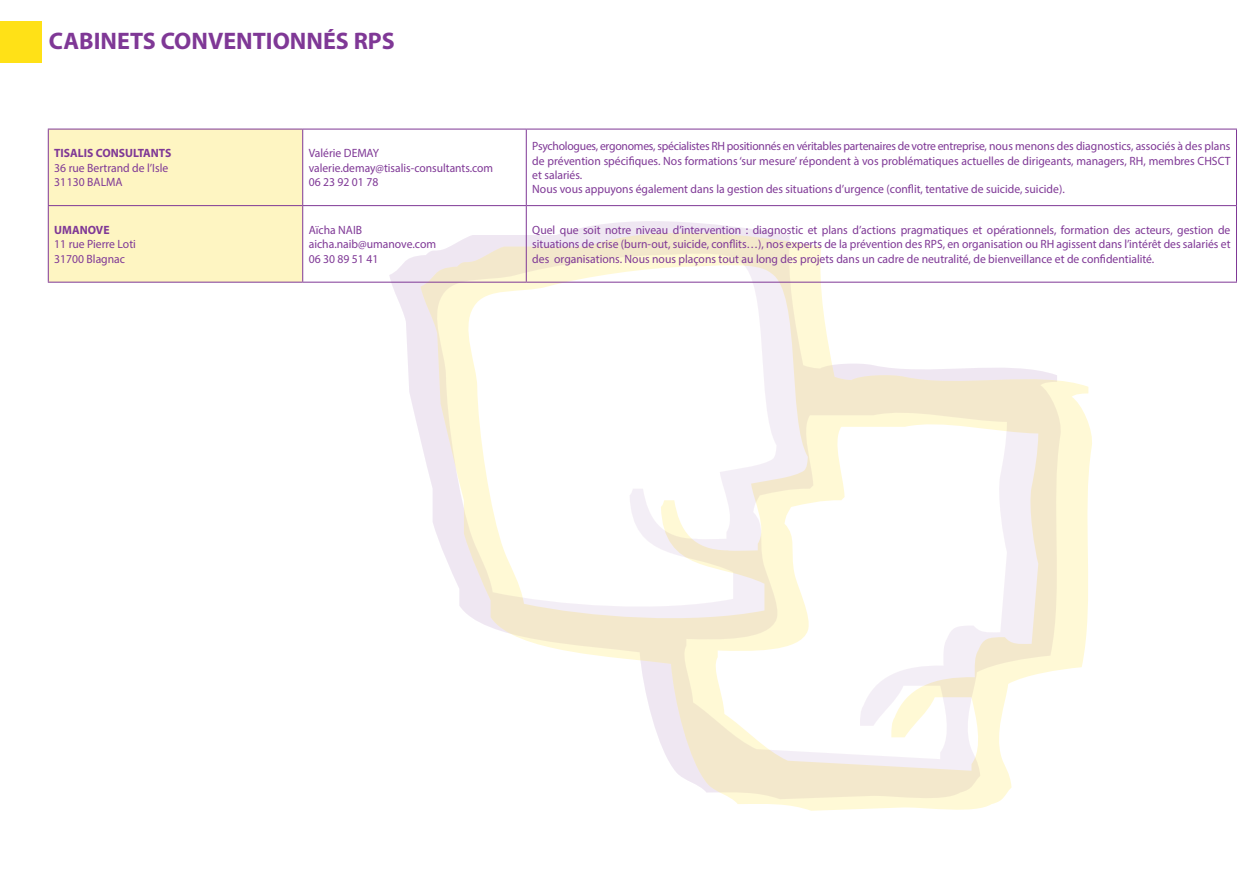
<style>
.page{position:relative;width:1259px;height:893px;background:#fff}
.page>*{position:absolute;margin:0;border:0;box-sizing:border-box;transform-origin:0 0}
.t1{font:700 24px "Myriad Pro";color:#7f3896}
.t2{font:12px/14.4px "Myriad Pro";color:#7f3896}
.t3{font:700 12px "Myriad Pro";color:#7f3896}
</style>
<div class="page">
<svg style="left:389px;top:220px;width:373px;height:216px"></svg>
<svg style="left:420px;top:231px;width:673px;height:580px"></svg>
<svg style="left:460px;top:261px;width:348px;height:364px"></svg>
<svg style="left:711px;top:419px;width:327px;height:352px"></svg>
<div style="left:0;top:21px;width:41px;height:42px;background:#ffe117"></div>
<div style="left:49px;top:130px;width:253px;height:152px;background:#fef5c2"></div>
<hr style="left:48px;top:129px;width:255px;height:1px;background:#7f3896">
<hr style="left:48px;top:130px;width:1px;height:75px;background:#7f3896">
<hr style="left:303px;top:129px;width:223px;height:1px;background:#7f3896">
<hr style="left:302px;top:130px;width:1px;height:75px;background:#7f3896">
<hr style="left:526px;top:129px;width:711px;height:1px;background:#7f3896">
<hr style="left:526px;top:130px;width:1px;height:75px;background:#7f3896">
<hr style="left:1236px;top:130px;width:1px;height:75px;background:#7f3896">
<hr style="left:48px;top:205px;width:255px;height:1px;background:#7f3896">
<hr style="left:48px;top:206px;width:1px;height:76px;background:#7f3896">
<hr style="left:303px;top:205px;width:223px;height:1px;background:#7f3896">
<hr style="left:302px;top:206px;width:1px;height:76px;background:#7f3896">
<hr style="left:526px;top:205px;width:711px;height:1px;background:#7f3896">
<hr style="left:526px;top:206px;width:1px;height:76px;background:#7f3896">
<hr style="left:1236px;top:206px;width:1px;height:76px;background:#7f3896">
<hr style="left:48px;top:282px;width:255px;height:1px;background:#7f3896">
<hr style="left:303px;top:282px;width:223px;height:1px;background:#7f3896">
<hr style="left:526px;top:282px;width:711px;height:1px;background:#7f3896">
<h1 class="t1" style="left:49px;top:25px;width:347px">CABINETS CONVENTIONNÉS RPS</h1>
<p class="t3" style="left:54px;top:146px;width:119px">TISALIS CONSULTANTS</p>
<p class="t2" style="left:54px;top:160px;width:115px">36 rue Bertrand de l’Isle<br>31130 BALMA</p>
<p class="t3" style="left:54px;top:222px;width:57px">UMANOVE</p>
<p class="t2" style="left:54px;top:237px;width:83px">11 rue Pierre Loti<br>31700 Blagnac</p>
<p class="t2" style="left:309px;top:146px;width:186px">Valérie DEMAY valerie.demay@tisalis-consultants.com<br>06 23 92 01 78</p>
<p class="t2" style="left:532px;top:139px;width:700px">Psychologues, ergonomes, spécialistes RH positionnés en véritables partenaires de votre entreprise, nous menons des diagnostics, associés à des plans de prévention spécifiques. Nos formations ‘sur mesure’ répondent à vos problématiques actuelles de dirigeants, managers, RH, membres CHSCT et salariés.<br>Nous vous appuyons également dans la gestion des situations d’urgence (conflit, tentative de suicide, suicide).</p>
<p class="t2" style="left:309px;top:223px;width:129px">Aïcha NAIB aicha.naib@umanove.com<br>06 30 89 51 41</p>
<p class="t2" style="left:532px;top:223px;width:700px;text-align:justify">Quel que soit notre niveau d’intervention : diagnostic et plans d’actions pragmatiques et opérationnels, formation des acteurs, gestion de situations de crise (burn-out, suicide, conflits…), nos experts de la prévention des RPS, en organisation ou RH agissent dans l’intérêt des salariés et des organisations. Nous nous plaçons tout au long des projets dans un cadre de neutralité, de bienveillance et de confidentialité.</p>
</div>
